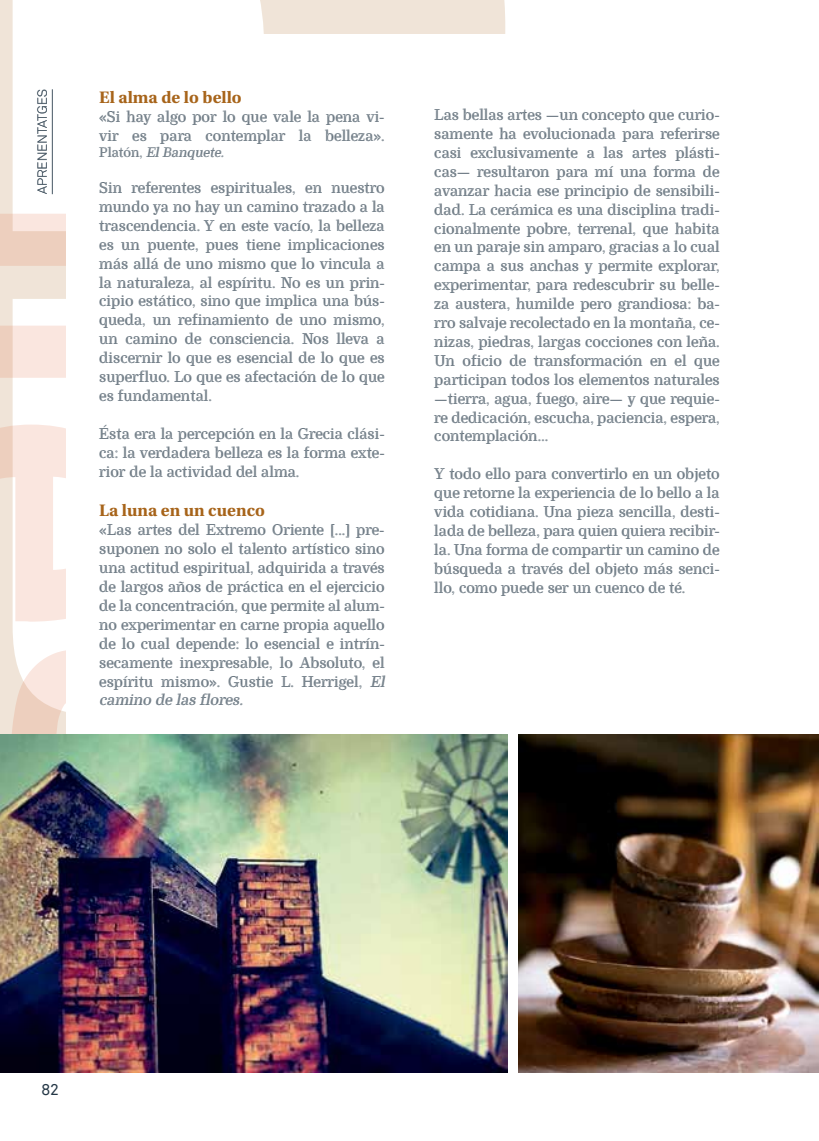
<style>
.page{position:relative;width:819px;height:1141px;background:#fff}
.page>*{position:absolute;margin:0;border:0;box-sizing:border-box;transform-origin:0 0}
.t1{font:700 17.5px "Utopia Std";color:#a7641a}
.t2{font:15.75px/18.9px "Ryman";color:#243746;text-align:justify}
.t3{font:15.75px "Akkurat";color:#243746}
.t4{font:italic 14px "Ryman";color:#243746}
.t5{font:300 13.12px "Akkurat";color:#455562}
.s1{font-style:normal}
.s2{font-style:italic}
</style>
<div class="page">
<svg style="left:0;top:0;width:506px;height:214px"></svg>
<svg style="left:0;top:214px;width:66px;height:520px"></svg>
<div style="left:67px;top:35px;width:752px;height:1076px;background:#fff"></div>
<svg style="left:37px;top:90px;width:10px;height:104px"></svg>
<img style="left:0;top:734px;width:507px;height:338px">
<img style="left:518px;top:734px;width:301px;height:338px">
<p class="t5" style="left:34px;top:194px;width:106px;rotate:-90deg">APRENENTATGES</p>
<p class="t1" style="left:99px;top:87px;width:144px">El alma de lo bello</p>
<p class="t2" style="left:99px;top:107px;width:287px">«Si hay algo por lo que vale la pena vi&shy;vir es para contemplar la belleza».</p>
<p class="t4" style="left:99px;top:145px;width:129px"><span class="s1">P l a t ó n ,</span> ElBanquete.</p>
<p class="t2" style="left:99px;top:178px;width:287px">Sin referentes espirituales, en nuestro mundo ya no hay un camino trazado a la trascendencia. Y en este vacío, la belleza es un puente, pues tiene implicaciones más allá de uno mismo que lo vincula a la naturaleza, al espíritu. No es un prin&shy;cipio estático, sino que implica una bús&shy;queda, un refinamiento de uno mismo, un camino de consciencia. Nos lleva a discernir lo que es esencial de lo que es superfluo. Lo que es afectación de lo que es fundamental.</p>
<p class="t2" style="left:99px;top:424px;width:287px">Ésta era la percepción en la Grecia clási&shy;ca: la verdadera belleza es la forma exte&shy;rior de la actividad del alma.</p>
<p class="t1" style="left:99px;top:501px;width:167px">La luna en un cuenco</p>
<p class="t2" style="left:99px;top:521px;width:290px;text-align:left">«Las artes del Extremo Oriente [...] pre&shy;suponen no solo el talento artístico sino una actitud espiritual, adquirida a través de largos años de práctica en el ejercicio de la concentración, que permite al alum&shy;no experimentar en carne propia aquello de lo cual depende: lo esencial e intrín&shy;secamente inexpresable, lo Absoluto, el espíritu mismo». Gustie L. Herrigel, <span class="s2">El camino de las flores.</span></p>
<p class="t2" style="left:434px;top:105px;width:287px">Las bellas artes —un concepto que curio&shy;samente ha evolucionada para referirse casi exclusivamente a las artes plásti&shy;cas— resultaron para mí una forma de avanzar hacia ese principio de sensibili&shy;dad. La cerámica es una disciplina tradi&shy;cionalmente pobre, terrenal, que habita en un paraje sin amparo, gracias a lo cual campa a sus anchas y permite explorar, experimentar, para redescubrir su belle&shy;za austera, humilde pero grandiosa: ba&shy;rro salvaje recolectado en la montaña, ce&shy;nizas, piedras, largas cocciones con leña.<br>Un oficio de transformación en el que participan todos los elementos naturales —tierra, agua, fuego, aire— y que requie&shy;re dedicación, escucha, paciencia, espera, contemplación…</p>
<p class="t2" style="left:434px;top:464px;width:287px">Y todo ello para convertirlo en un objeto que retorne la experiencia de lo bello a la vida cotidiana. Una pieza sencilla, desti&shy;lada de belleza, para quien quiera recibir&shy;la. Una forma de compartir un camino de búsqueda a través del objeto más senci&shy;llo, como puede ser un cuenco de té.</p>
<p class="t3" style="left:41px;top:1081px;width:19px">82</p>
</div>
